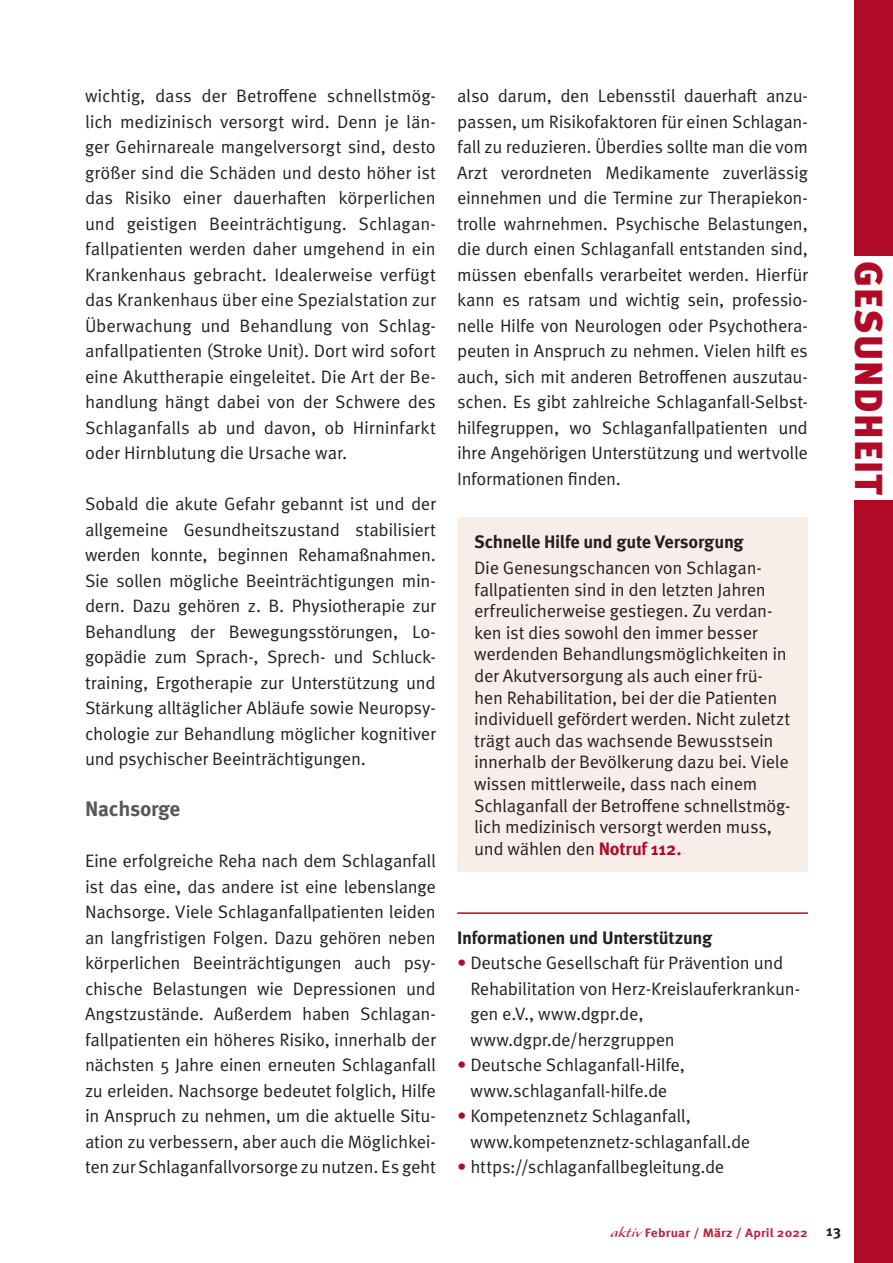
<style>
.page{position:relative;width:893px;height:1263px;background:#fff}
.page>*{position:absolute;margin:0;border:0;box-sizing:border-box;transform-origin:0 0}
.t1{font:900 39px "Meta Pro";letter-spacing:.035em;color:#b00a27}
.Fließtext{font:700 21px "Meta Pro";letter-spacing:-.015em;color:#57585a}
.Fließtext-2{font:18px/25.5px "Meta Pro Norm";letter-spacing:-.015em;color:#231f20;text-align:justify}
.Textkasten_ohne_Grun{font:18px/21.6px "Meta Pro Norm";letter-spacing:-.02em;color:#231f20}
.Textkasten_ohne_Grun-2{font:700 18px "Meta Pro";letter-spacing:-.015em;color:#231f20}
.t2{font:700 12.15px "Meta Pro";letter-spacing:.01em;color:#b62841;scale:1.11 1}
.s1{font-family:"Meta Pro";font-weight:700;color:#b00a27}
.s2{color:#b00a27}
.s3{font-family:"Alexa Std";font-weight:400;font-size:16.2px}
.s4{font-size:15px;color:#231f20}
</style>
<div class="page">
<div style="left:855px;top:0;width:38px;height:255px;background:#b00a27"></div>
<div style="left:855px;top:501px;width:38px;height:762px;background:#b00a27"></div>
<hr style="left:457px;top:912px;width:351px;height:2px;background:#b00a27">
<div style="left:457px;top:517px;width:351px;height:355px;background:#f8ede9"></div>
<p class="Fließtext-2" style="left:85px;top:82px;width:352px">wichtig, dass der Betroffene schnellstmög&shy;lich medizinisch versorgt wird. Denn je län&shy;ger Gehirnareale mangelversorgt sind, desto größer sind die Schäden und desto höher ist das Risiko einer dauerhaften körperlichen und geistigen Beeinträchtigung. Schlagan&shy;fallpatienten werden daher umgehend in ein Krankenhaus gebracht. Idealerweise verfügt das Krankenhaus über eine Spezialstation zur Überwachung und Behandlung von Schlag&shy;anfallpatienten (Stroke Unit). Dort wird sofort eine Akuttherapie eingeleitet. Die Art der Be&shy;handlung hängt dabei von der Schwere des Schlaganfalls ab und davon, ob Hirninfarkt oder Hirnblutung die Ursache war.</p>
<p class="Fließtext-2" style="left:85px;top:490px;width:352px">Sobald die akute Gefahr gebannt ist und der allgemeine Gesundheitszustand stabilisiert werden konnte, beginnen Rehamaßnahmen.<br>Sie sollen mögliche Beeinträchtigungen min&shy;dern. Dazu gehören z. B. Physiotherapie zur Behandlung der Bewegungsstörungen, Lo&shy;gopädie zum Sprach-, Sprech- und Schluck&shy;training, Ergotherapie zur Unterstützung und Stärkung alltäglicher Abläufe sowie Neuropsy&shy;chologie zur Behandlung möglicher kognitiver und psychischer Beeinträchtigungen.</p>
<p class="Fließtext" style="left:85px;top:792px;width:97px">Nachsorge</p>
<p class="Fließtext-2" style="left:85px;top:847px;width:352px">Eine erfolgreiche Reha nach dem Schlaganfall ist das eine, das andere ist eine lebenslange Nachsorge. Viele Schlaganfallpatienten leiden an langfristigen Folgen. Dazu gehören neben körperlichen Beeinträchtigungen auch psy&shy;chische Belastungen wie Depressionen und Angstzustände. Außerdem haben Schlagan&shy;fallpatienten ein höheres Risiko, innerhalb der nächsten 5 Jahre einen erneuten Schlaganfall zu erleiden. Nachsorge bedeutet folglich, Hilfe in Anspruch zu nehmen, um die aktuelle Situ&shy;ation zu verbessern, aber auch die Möglichkei&shy;ten zur Schlaganfallvorsorge zu nutzen. Es geht</p>
<p class="Fließtext-2" style="left:457px;top:82px;width:352px">also darum, den Lebensstil dauerhaft anzu&shy;passen, um Risikofaktoren für einen Schlagan&shy;fall zu reduzieren. Überdies sollte man die vom Arzt verordneten Medikamente zuverlässig einnehmen und die Termine zur Therapiekon&shy;trolle wahrnehmen. Psychische Belastungen, die durch einen Schlaganfall entstanden sind, müssen ebenfalls verarbeitet werden. Hierfür kann es ratsam und wichtig sein, professio&shy;nelle Hilfe von Neurologen oder Psychothera&shy;peuten in Anspruch zu nehmen. Vielen hilft es auch, sich mit anderen Betroffenen auszutau&shy;schen. Es gibt zahlreiche Schlaganfall-Selbst&shy;hilfegruppen, wo Schlaganfallpatienten und ihre Angehörigen Unterstützung und wertvolle Informationen finden.</p>
<p class="Textkasten_ohne_Grun-2" style="left:474px;top:528px;width:271px">Schnelle Hilfe und gute Versorgung</p>
<p class="Textkasten_ohne_Grun" style="left:474px;top:556px;width:318px">Die Genesungschancen von Schlagan&shy;fallpatienten sind in den letzten Jahren erfreulicherweise gestiegen. Zu verdan&shy;ken ist dies sowohl den immer besser werdenden Behandlungsmöglichkeiten in der Akutversorgung als auch einer frü&shy;hen Rehabilitation, bei der die Patienten individuell gefördert werden. Nicht zuletzt trägt auch das wachsende Bewusstsein innerhalb der Bevölkerung dazu bei. Viele wissen mittlerweile, dass nach einem Schlaganfall der Betroffene schnellstmög&shy;lich medizinisch versorgt werden muss, und wählen den <span class="s1">Notruf 112.</span></p>
<p class="t1" style="left:899px;top:261px;width:236px;rotate:90deg">GESUNDHEIT</p>
<p class="Textkasten_ohne_Grun-2" style="left:457px;top:923px;width:257px">Informationen und Unterstützung</p>
<p class="Textkasten_ohne_Grun" style="left:470px;top:949px;width:331px;line-height:25.5px;text-indent:-13px"><span class="s2">•</span> Deutsche Gesellschaft für Prävention und Rehabilitation von Herz-Kreislauferkrankun&shy;gen e.V., www.dgpr.de, www.dgpr.de/herzgruppen</p>
<p class="Textkasten_ohne_Grun" style="left:457px;top:1051px;width:229px;line-height:25.5px;text-align:center"><span class="s2">•</span> Deutsche Schlaganfall-Hilfe, www.schlaganfall-hilfe.de</p>
<p class="Textkasten_ohne_Grun" style="left:470px;top:1102px;width:281px;line-height:25.5px;text-indent:-13px"><span class="s2">•</span> Kompetenznetz Schlaganfall, www.kompetenznetz-schlaganfall.de</p>
<p class="Textkasten_ohne_Grun" style="left:457px;top:1155px;width:269px"><span class="s2">•</span> https://schlaganfallbegleitung.de</p>
<p class="t2" style="left:610px;top:1223px;width:209px"><span class="s3">aktiv</span> Februar / März / April 2022 <span class="s4">13</span></p>
</div>
